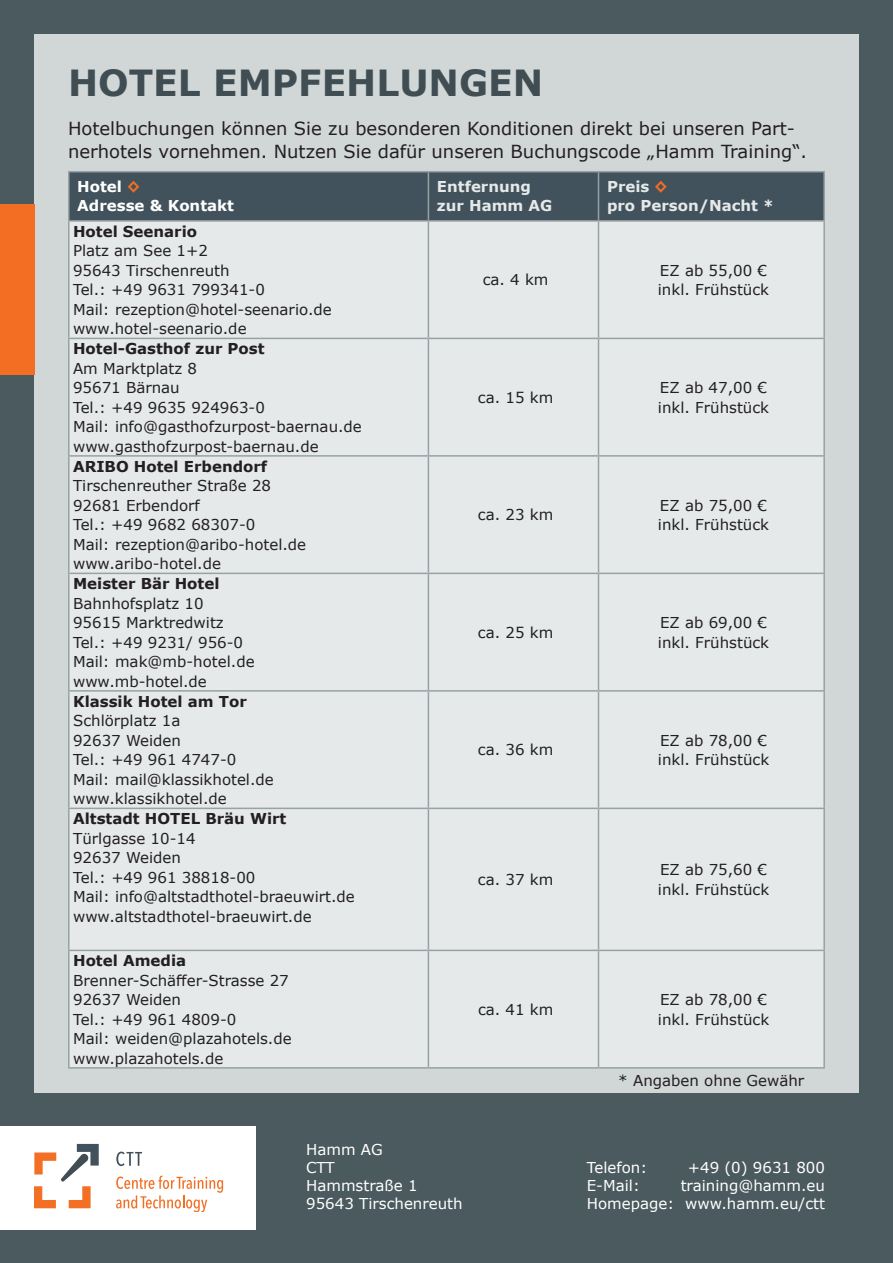
<style>
.page{position:relative;width:893px;height:1263px;background:#4b5a5f}
.page>*{position:absolute;margin:0;border:0;box-sizing:border-box;transform-origin:0 0}
.t1{font:700 36px "Verdana";color:#404e54}
.t2{font:18px/22.5px "Verdana";color:#231f20}
.t3{font:15px/19.5px "Verdana";color:#231f20}
.t4{font:700 15px "Verdana";color:#231f20}
.t5{font:15px/18px "Verdana";color:#fff}
.t6{font:700 15px/19.5px "Verdana";color:#e5e9e9}
.t7{font:700 15px/19.5px "Verdana";color:#fff}
.s1{color:#f36e21}
</style>
<div class="page">
<div style="left:34px;top:34px;width:825px;height:1059px;background:#d1d6d6"></div>
<div style="left:0;top:204px;width:34px;height:170px;background:#f36e22"></div>
<div style="left:70px;top:172px;width:753px;height:48px;background:#41525c"></div>
<div style="left:70px;top:222px;width:753px;height:845px;background:#e5e9e9"></div>
<hr style="left:428px;top:222px;width:1px;height:116px;background:#98a1a3">
<hr style="left:598px;top:222px;width:1px;height:116px;background:#98a1a3">
<hr style="left:823px;top:222px;width:2px;height:116px;background:#98a1a3">
<hr style="left:68px;top:338px;width:360px;height:1px;background:#98a1a3">
<hr style="left:428px;top:338px;width:170px;height:1px;background:#98a1a3">
<hr style="left:428px;top:339px;width:1px;height:116px;background:#98a1a3">
<hr style="left:598px;top:338px;width:227px;height:1px;background:#98a1a3">
<hr style="left:598px;top:339px;width:1px;height:116px;background:#98a1a3">
<hr style="left:823px;top:339px;width:2px;height:116px;background:#98a1a3">
<hr style="left:68px;top:455px;width:360px;height:2px;background:#98a1a3">
<hr style="left:428px;top:455px;width:170px;height:2px;background:#98a1a3">
<hr style="left:428px;top:457px;width:1px;height:116px;background:#98a1a3">
<hr style="left:598px;top:455px;width:227px;height:2px;background:#98a1a3">
<hr style="left:598px;top:457px;width:1px;height:116px;background:#98a1a3">
<hr style="left:823px;top:457px;width:2px;height:116px;background:#98a1a3">
<hr style="left:68px;top:573px;width:360px;height:1px;background:#98a1a3">
<hr style="left:428px;top:573px;width:170px;height:1px;background:#98a1a3">
<hr style="left:428px;top:574px;width:1px;height:116px;background:#98a1a3">
<hr style="left:598px;top:573px;width:227px;height:1px;background:#98a1a3">
<hr style="left:598px;top:574px;width:1px;height:116px;background:#98a1a3">
<hr style="left:823px;top:574px;width:2px;height:116px;background:#98a1a3">
<hr style="left:68px;top:690px;width:360px;height:2px;background:#98a1a3">
<hr style="left:428px;top:690px;width:170px;height:2px;background:#98a1a3">
<hr style="left:428px;top:692px;width:1px;height:116px;background:#98a1a3">
<hr style="left:598px;top:690px;width:227px;height:2px;background:#98a1a3">
<hr style="left:598px;top:692px;width:1px;height:116px;background:#98a1a3">
<hr style="left:823px;top:692px;width:2px;height:116px;background:#98a1a3">
<hr style="left:68px;top:808px;width:360px;height:1px;background:#98a1a3">
<hr style="left:428px;top:808px;width:170px;height:1px;background:#98a1a3">
<hr style="left:428px;top:809px;width:1px;height:141px;background:#98a1a3">
<hr style="left:598px;top:808px;width:227px;height:1px;background:#98a1a3">
<hr style="left:598px;top:809px;width:1px;height:141px;background:#98a1a3">
<hr style="left:823px;top:809px;width:2px;height:141px;background:#98a1a3">
<hr style="left:68px;top:950px;width:360px;height:1px;background:#98a1a3">
<hr style="left:428px;top:950px;width:170px;height:1px;background:#98a1a3">
<hr style="left:428px;top:951px;width:1px;height:116px;background:#98a1a3">
<hr style="left:598px;top:950px;width:227px;height:1px;background:#98a1a3">
<hr style="left:598px;top:951px;width:1px;height:116px;background:#98a1a3">
<hr style="left:823px;top:951px;width:2px;height:116px;background:#98a1a3">
<hr style="left:68px;top:1067px;width:360px;height:1px;background:#98a1a3">
<hr style="left:428px;top:1067px;width:170px;height:1px;background:#98a1a3">
<hr style="left:598px;top:1067px;width:227px;height:1px;background:#98a1a3">
<hr style="left:428px;top:172px;width:1px;height:48px;background:#98a1a3">
<hr style="left:598px;top:172px;width:1px;height:48px;background:#98a1a3">
<hr style="left:823px;top:172px;width:2px;height:48px;background:#98a1a3">
<hr style="left:68px;top:171px;width:360px;height:1px;background:#98a1a3">
<hr style="left:68px;top:172px;width:2px;height:48px;background:#98a1a3">
<hr style="left:428px;top:171px;width:170px;height:1px;background:#98a1a3">
<hr style="left:598px;top:171px;width:227px;height:1px;background:#98a1a3">
<hr style="left:68px;top:220px;width:360px;height:2px;background:#98a1a3">
<hr style="left:428px;top:220px;width:170px;height:2px;background:#98a1a3">
<hr style="left:598px;top:220px;width:227px;height:2px;background:#98a1a3">
<hr style="left:68px;top:222px;width:2px;height:116px;background:#98a1a3">
<hr style="left:68px;top:339px;width:2px;height:116px;background:#98a1a3">
<hr style="left:68px;top:457px;width:2px;height:116px;background:#98a1a3">
<hr style="left:68px;top:574px;width:2px;height:116px;background:#98a1a3">
<hr style="left:68px;top:692px;width:2px;height:116px;background:#98a1a3">
<hr style="left:68px;top:809px;width:2px;height:141px;background:#98a1a3">
<hr style="left:68px;top:951px;width:2px;height:116px;background:#98a1a3">
<img style="left:0;top:1127px;width:255px;height:102px">
<svg style="left:34px;top:1144px;width:65px;height:64px"></svg>
<svg style="left:116px;top:1151px;width:26px;height:15px"></svg>
<svg style="left:116px;top:1176px;width:107px;height:36px"></svg>
<h1 class="t1" style="left:68px;top:57px;width:477px">HOTEL EMPFEHLUNGEN</h1>
<p class="t2" style="left:68px;top:117px;width:741px">Hotelbuchungen können Sie zu besonderen Konditionen direkt bei unseren Part&shy;nerhotels vornehmen. Nutzen Sie dafür unseren Buchungscode „Hamm Training“.</p>
<p class="t7" style="left:77px;top:176px;width:158px">Hotel <span class="s1">◊<br></span>Adresse &amp; Kontakt</p>
<p class="t6" style="left:437px;top:176px;width:117px">Entfernung zur Hamm AG</p>
<p class="t6" style="left:607px;top:176px;width:168px">Preis <span class="s1">◊<br></span>pro Person/Nacht *</p>
<p class="t4" style="left:73px;top:221px;width:126px">Hotel Seenario</p>
<p class="t3" style="left:73px;top:241px;width:260px">Platz am See 1+2<br>95643 Tirschenreuth<br>Tel.: +49 9631 799341-0<br>Mail: rezeption@hotel-seenario.de www.hotel-seenario.de</p>
<p class="t3" style="left:483px;top:270px;width:67px">ca. 4 km</p>
<p class="t3" style="left:658px;top:260px;width:113px">EZ ab 55,00 € inkl. Frühstück</p>
<p class="t4" style="left:73px;top:338px;width:193px">Hotel-Gasthof zur Post</p>
<p class="t3" style="left:73px;top:358px;width:290px">Am Marktplatz 8<br>95671 Bärnau<br>Tel.: +49 9635 924963-0<br>Mail: info@gasthofzurpost-baernau.de www.gasthofzurpost-baernau.de</p>
<p class="t4" style="left:73px;top:455px;width:196px">ARIBO Hotel Erbendorf</p>
<p class="t3" style="left:73px;top:476px;width:235px">Tirschenreuther Straße 28<br>92681 Erbendorf<br>Tel.: +49 9682 68307-0<br>Mail: rezeption@aribo-hotel.de www.aribo-hotel.de</p>
<p class="t4" style="left:73px;top:573px;width:148px">Meister Bär Hotel</p>
<p class="t3" style="left:73px;top:593px;width:183px">Bahnhofsplatz 10<br>95615 Marktredwitz<br>Tel.: +49 9231/ 956-0<br>Mail: mak@mb-hotel.de www.mb-hotel.de</p>
<p class="t4" style="left:73px;top:690px;width:175px">Klassik Hotel am Tor</p>
<p class="t3" style="left:73px;top:711px;width:202px">Schlörplatz 1a<br>92637 Weiden<br>Tel.: +49 961 4747-0<br>Mail: mail@klassikhotel.de www.klassikhotel.de</p>
<p class="t4" style="left:73px;top:808px;width:215px">Altstadt HOTEL Bräu Wirt</p>
<p class="t3" style="left:73px;top:828px;width:283px">Türlgasse 10-14<br>92637 Weiden<br>Tel.: +49 961 38818-00<br>Mail: info@altstadthotel-braeuwirt.de www.altstadthotel-braeuwirt.de</p>
<p class="t4" style="left:73px;top:950px;width:115px">Hotel Amedia</p>
<p class="t3" style="left:73px;top:970px;width:220px">Brenner-Schäffer-Strasse 27<br>92637 Weiden<br>Tel.: +49 961 4809-0<br>Mail: weiden@plazahotels.de www.plazahotels.de</p>
<p class="t3" style="left:478px;top:387px;width:77px">ca. 15 km</p>
<p class="t3" style="left:658px;top:378px;width:113px">EZ ab 47,00 € inkl. Frühstück</p>
<p class="t3" style="left:478px;top:505px;width:77px">ca. 23 km</p>
<p class="t3" style="left:658px;top:495px;width:113px">EZ ab 75,00 € inkl. Frühstück</p>
<p class="t3" style="left:478px;top:622px;width:77px">ca. 25 km</p>
<p class="t3" style="left:658px;top:613px;width:113px">EZ ab 69,00 € inkl. Frühstück</p>
<p class="t3" style="left:478px;top:740px;width:77px">ca. 36 km</p>
<p class="t3" style="left:658px;top:730px;width:113px">EZ ab 78,00 € inkl. Frühstück</p>
<p class="t3" style="left:478px;top:870px;width:77px">ca. 37 km</p>
<p class="t3" style="left:658px;top:860px;width:113px">EZ ab 75,60 € inkl. Frühstück</p>
<p class="t3" style="left:478px;top:999px;width:77px">ca. 41 km</p>
<p class="t3" style="left:658px;top:990px;width:113px">EZ ab 78,00 € inkl. Frühstück</p>
<p class="t3" style="left:618px;top:1070px;width:188px">* Angaben ohne Gewähr</p>
<p class="t5" style="left:306px;top:1141px;width:158px">Hamm AG<br>CTT<br>Hammstraße 1<br>95643 Tirschenreuth</p>
<p class="t5" style="left:587px;top:1159px;width:89px">Telefon:<br>E-Mail:<br>Homepage:</p>
<p class="t5" style="left:681px;top:1158px;width:146px;text-align:center">+49 (0) 9631 800 training@hamm.eu www.hamm.eu/ctt</p>
</div>
